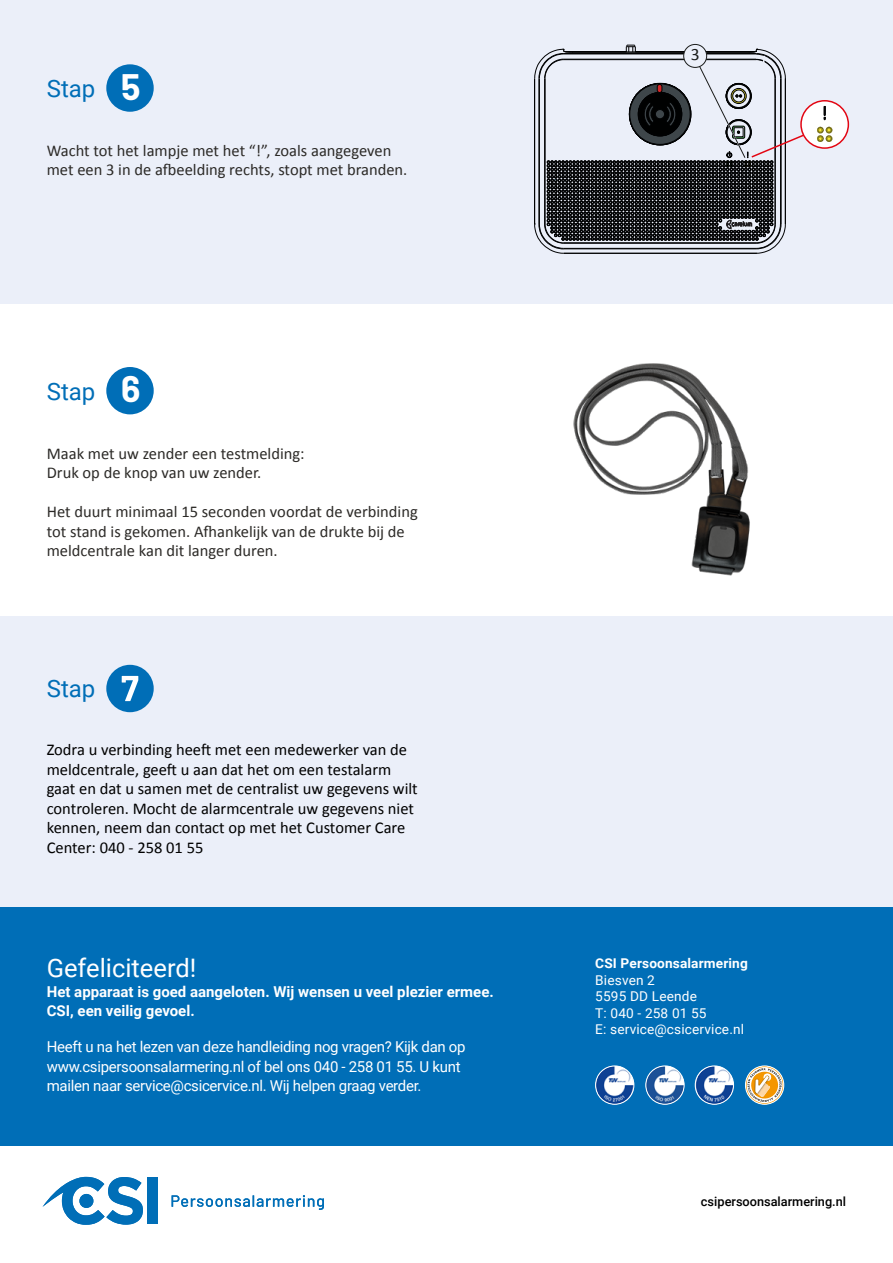
<style>
.page{position:relative;width:893px;height:1263px;background:#fff}
.page>*{position:absolute;margin:0;border:0;box-sizing:border-box;transform-origin:0 0}
.t1{font:700 36px "Barlow";color:#fff}
.t2{font:25.5px "Roboto";color:#fff}
.t3{font:24px "Roboto";color:#006eb7}
.t4{font:17.4px "Calibri";color:#1d1e1c}
.t5{font:16.5px/19.5px "Calibri";color:#2c2a27}
.t6{font:16.5px/19.5px "Calibri";color:#000}
.t7{font:15px/19.5px "Roboto";letter-spacing:-.02em;color:#fff}
.t8{font:700 15px/19.5px "Roboto";color:#fff}
.t9{font:13.5px/16.5px "Roboto";letter-spacing:.01em;color:#fff}
.t10{font:700 13.5px "Roboto";letter-spacing:.01em;color:#fff}
.t11{font:500 12.75px "Roboto";color:#000}
</style>
<div class="page">
<svg style="left:172px;top:1195px;width:152px;height:15px"></svg>
<div style="left:147px;top:1178px;width:10px;height:46px;background:#006eb7"></div>
<svg style="left:43px;top:1177px;width:100px;height:48px"></svg>
<div style="left:79px;top:1194px;width:14px;height:14px;background:#006eb7;border-radius:50%"></div>
<div style="left:0;top:0;width:893px;height:303px;background:#ebeff9"></div>
<div style="left:106px;top:64px;width:48px;height:48px;background:#006eb7;border-radius:50%"></div>
<div style="left:106px;top:367px;width:48px;height:47px;background:#006eb7;border-radius:50%"></div>
<div style="left:684px;top:44px;width:23px;height:23px;background:#6e7174;border-radius:50%"></div>
<div style="left:683px;top:44px;width:24px;height:24px;border:1px solid #1d1e1c;border-radius:50%"></div>
<div style="left:0;top:617px;width:893px;height:292px;background:#ebeff9"></div>
<div style="left:106px;top:665px;width:48px;height:47px;background:#006eb7;border-radius:50%"></div>
<svg style="left:122px;top:676px;width:16px;height:25px"></svg>
<div style="left:0;top:908px;width:893px;height:238px;background:#006eb7"></div>
<img style="left:596px;top:1066px;width:38px;height:38px;border-radius:19px">
<div style="left:595px;top:1066px;width:39px;height:38px;border:1px solid #fff;border-radius:50%"></div>
<img style="left:646px;top:1066px;width:38px;height:38px;border-radius:19px">
<div style="left:645px;top:1066px;width:39px;height:38px;border:1px solid #fff;border-radius:50%"></div>
<img style="left:695px;top:1066px;width:38px;height:38px;border-radius:19px">
<div style="left:695px;top:1066px;width:39px;height:38px;border:1px solid #fff;border-radius:50%"></div>
<svg style="left:745px;top:1066px;width:39px;height:38px"></svg>
<div style="left:745px;top:1066px;width:39px;height:38px;border:1px solid #fff;border-radius:50%"></div>
<img style="left:573px;top:363px;width:177px;height:213px">
<div style="left:801px;top:101px;width:47px;height:47px;background:#fff;border-radius:50%"></div>
<div style="left:800px;top:100px;width:49px;height:49px;border:2px solid #e30613;border-radius:50%"></div>
<svg style="left:534px;top:45px;width:298px;height:209px"></svg>
<h3 class="t3" style="left:47px;top:72px;width:50px">Stap</h3>
<h1 class="t1" style="left:121px;top:60px;width:21px">5</h1>
<p class="t5" style="left:47px;top:140px;width:362px">Wacht tot het lampje met het “!”, zoals aangegeven met een 3 in de afbeelding rechts, stopt met branden.</p>
<h3 class="t3" style="left:47px;top:375px;width:50px">Stap</h3>
<h1 class="t1" style="left:121px;top:363px;width:21px">6</h1>
<p class="t5" style="left:47px;top:443px;width:259px">Maak met uw zender een testmelding:<br>Druk op de knop van uw zender.</p>
<p class="t5" style="left:47px;top:501px;width:372px">Het duurt minimaal 15 seconden voordat de verbinding tot stand is gekomen. Afhankelijk van de drukte bij de meldcentrale kan dit langer duren.</p>
<h3 class="t3" style="left:47px;top:671px;width:50px">Stap</h3>
<p class="t6" style="left:47px;top:739px;width:373px">Zodra u verbinding heeft met een medewerker van de meldcentrale, geeft u aan dat het om een testalarm gaat en dat u samen met de centralist uw gegevens wilt controleren. Mocht de alarmcentrale uw gegevens niet kennen, neem dan contact op met het Customer Care Center: 040 - 258 01 55</p>
<h2 class="t2" style="left:47px;top:950px;width:151px">Gefeliciteerd!</h2>
<p class="t8" style="left:47px;top:981px;width:449px">Het apparaat is goed aangeloten. Wij wensen u veel plezier ermee.<br>CSI, een veilig gevoel.</p>
<p class="t7" style="left:47px;top:1036px;width:420px">Heeft u na het lezen van deze handleiding nog vragen? Kijk dan op www.csipersoonsalarmering.nl of bel ons 040 - 258 01 55. U kunt mailen naar service@csicervice.nl. Wij helpen graag verder.</p>
<p class="t4" style="left:691px;top:44px;width:10px">3</p>
<p class="t10" style="left:595px;top:954px;width:154px">CSI Persoonsalarmering</p>
<p class="t9" style="left:595px;top:971px;width:150px">Biesven 2<br>5595 DD Leende<br>T: 040 - 258 01 55<br>E: service@csicervice.nl</p>
<p class="t11" style="left:701px;top:1192px;width:147px">csipersoonsalarmering.nl</p>
</div>
